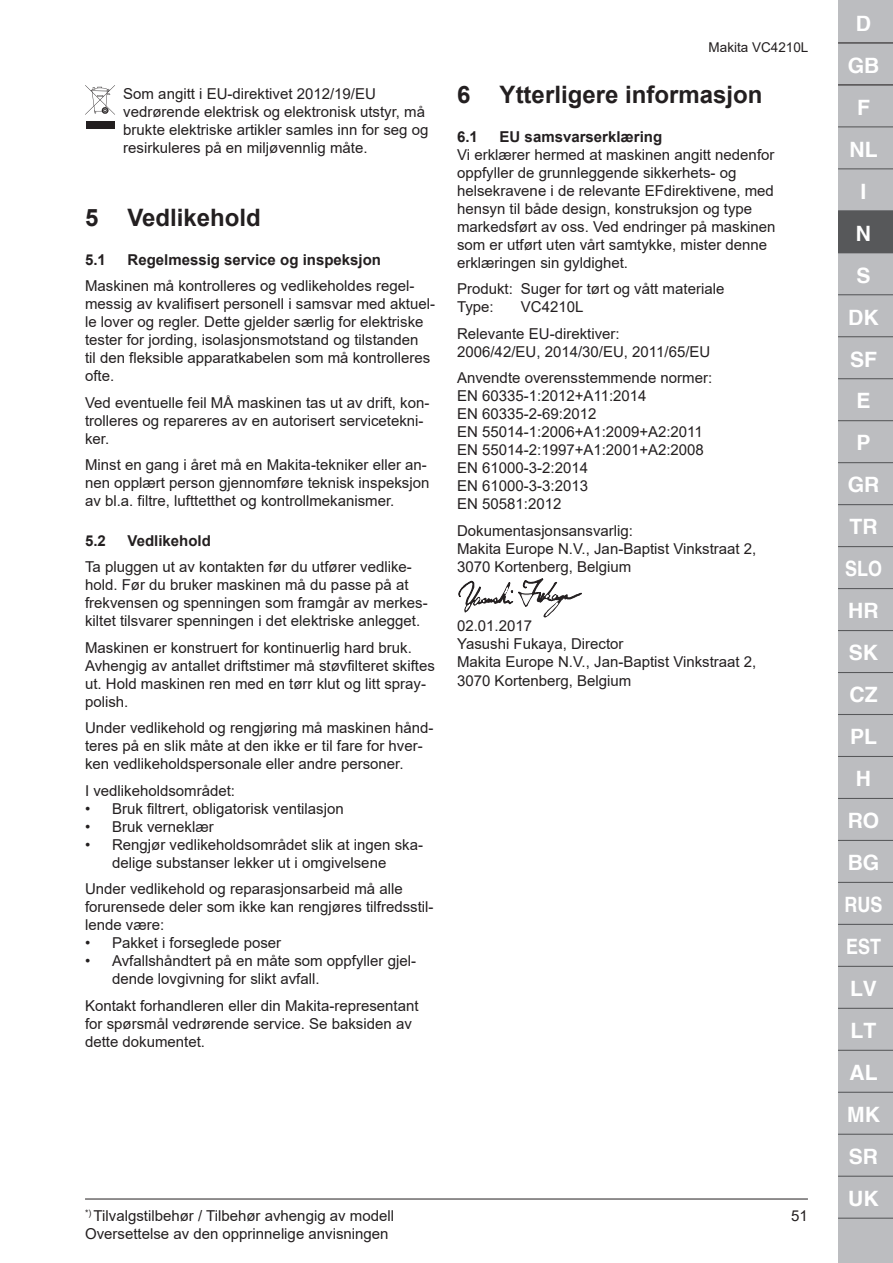
<style>
.page{position:relative;width:893px;height:1263px;background:#fff}
.page>*{position:absolute;margin:0;border:0;box-sizing:border-box;transform-origin:0 0}
.t1{font:700 24px "Arial";color:#231f20}
.t2{font:700 21.15px/42px "Helvetica";color:#fff;text-align:center}
.t3{font:15px/18px "Arial";color:#231f20}
.t4{font:700 15px "Arial";color:#231f20}
.t5{font:13.5px "Arial";color:#231f20}
</style>
<div class="page">
<hr style="left:85px;top:1199px;width:723px;height:1px;background:#231f20">
<div style="left:838px;top:1198px;width:55px;height:65px;background:#bcbdc0"></div>
<div style="left:838px;top:1px;width:55px;height:1197px;background:#bcbdc0"></div>
<div style="left:838px;top:211px;width:55px;height:42px;background:#57585a"></div>
<hr style="left:838px;top:126px;width:55px;height:1px;background:#57585a">
<hr style="left:838px;top:168px;width:55px;height:1px;background:#57585a">
<hr style="left:838px;top:294px;width:55px;height:1px;background:#57585a">
<hr style="left:838px;top:336px;width:55px;height:1px;background:#57585a">
<hr style="left:838px;top:378px;width:55px;height:1px;background:#57585a">
<hr style="left:838px;top:420px;width:55px;height:1px;background:#57585a">
<hr style="left:838px;top:462px;width:55px;height:1px;background:#57585a">
<hr style="left:838px;top:504px;width:55px;height:1px;background:#57585a">
<hr style="left:838px;top:546px;width:55px;height:1px;background:#57585a">
<hr style="left:838px;top:588px;width:55px;height:1px;background:#57585a">
<hr style="left:838px;top:630px;width:55px;height:1px;background:#57585a">
<hr style="left:838px;top:672px;width:55px;height:1px;background:#57585a">
<hr style="left:838px;top:714px;width:55px;height:1px;background:#57585a">
<hr style="left:838px;top:756px;width:55px;height:1px;background:#57585a">
<hr style="left:838px;top:798px;width:55px;height:1px;background:#57585a">
<hr style="left:838px;top:840px;width:55px;height:1px;background:#57585a">
<hr style="left:838px;top:882px;width:55px;height:1px;background:#57585a">
<hr style="left:838px;top:924px;width:55px;height:1px;background:#57585a">
<hr style="left:838px;top:966px;width:55px;height:1px;background:#57585a">
<hr style="left:838px;top:1008px;width:55px;height:1px;background:#57585a">
<hr style="left:838px;top:1050px;width:55px;height:1px;background:#57585a">
<hr style="left:838px;top:1092px;width:55px;height:1px;background:#57585a">
<hr style="left:838px;top:1134px;width:55px;height:1px;background:#57585a">
<hr style="left:838px;top:1176px;width:55px;height:1px;background:#57585a">
<hr style="left:838px;top:1217px;width:55px;height:2px;background:#57585a">
<hr style="left:838px;top:210px;width:55px;height:1px;background:#57585a">
<hr style="left:838px;top:42px;width:55px;height:1px;background:#231f20">
<hr style="left:838px;top:84px;width:55px;height:1px;background:#231f20">
<div style="left:86px;top:122px;width:28px;height:7px;background:#231f20"></div>
<svg style="left:85px;top:85px;width:30px;height:30px"></svg>
<svg style="left:458px;top:578px;width:124px;height:39px"></svg>
<p class="t3" style="left:123px;top:86px;width:307px">Som angitt i EU-direktivet 2012/19/EU vedrørende elektrisk og elektronisk utstyr, må brukte elektriske artikler samles inn for seg og resirkuleres på en miljøvennlig måte.</p>
<h1 class="t1" style="left:85px;top:208px;width:177px">5 Vedlikehold</h1>
<p class="t4" style="left:85px;top:254px;width:22px">5.1</p>
<p class="t4" style="left:128px;top:254px;width:255px">Regelmessig service og inspeksjon</p>
<p class="t3" style="left:85px;top:278px;width:352px">Maskinen må kontrolleres og vedlikeholdes regel&shy;messig av kvalifisert personell i samsvar med aktuel&shy;le lover og regler. Dette gjelder særlig for elektriske tester for jording, isolasjonsmotstand og tilstanden<br>til den fleksible apparatkabelen som må kontrolleres ofte.</p>
<p class="t3" style="left:85px;top:395px;width:346px">Ved eventuelle feil MÅ maskinen tas ut av drift, kon&shy;trolleres og repareres av en autorisert servicetekni&shy;ker.</p>
<p class="t3" style="left:85px;top:457px;width:346px">Minst en gang i året må en Makita-tekniker eller an&shy;nen opplært person gjennomføre teknisk inspeksjon av bl.a. filtre, lufttetthet og kontrollmekanismer.</p>
<p class="t4" style="left:85px;top:534px;width:22px">5.2</p>
<p class="t4" style="left:128px;top:534px;width:85px">Vedlikehold</p>
<p class="t3" style="left:85px;top:559px;width:344px">Ta pluggen ut av kontakten før du utfører vedlike&shy;hold. Før du bruker maskinen må du passe på at frekvensen og spenningen som framgår av merkes&shy;kiltet tilsvarer spenningen i det elektriske anlegget.</p>
<p class="t3" style="left:85px;top:640px;width:351px">Maskinen er konstruert for kontinuerlig hard bruk.<br>Avhengig av antallet driftstimer må støvfilteret skiftes ut. Hold maskinen ren med en tørr klut og litt spray&shy;polish.</p>
<p class="t3" style="left:85px;top:720px;width:350px">Under vedlikehold og rengjøring må maskinen hånd&shy;teres på en slik måte at den ikke er til fare for hver&shy;ken vedlikeholdspersonale eller andre personer.</p>
<p class="t3" style="left:85px;top:783px;width:152px">I vedlikeholdsområdet:</p>
<p class="t3" style="left:85px;top:801px;width:260px">• Bruk filtrert, obligatorisk ventilasjon</p>
<p class="t3" style="left:85px;top:819px;width:130px">• Bruk verneklær</p>
<p class="t3" style="left:112px;top:837px;width:312px;text-indent:-27px">• Rengjør vedlikeholdsområdet slik at ingen ska&shy;delige substanser lekker ut i omgivelsene</p>
<p class="t3" style="left:85px;top:881px;width:350px">Under vedlikehold og reparasjonsarbeid må alle forurensede deler som ikke kan rengjøres tilfredsstil&shy;lende være:</p>
<p class="t3" style="left:85px;top:935px;width:198px">• Pakket i forseglede poser</p>
<p class="t3" style="left:112px;top:953px;width:306px;text-indent:-27px">• Avfallshåndtert på en måte som oppfyller gjel&shy;dende lovgivning for slikt avfall.</p>
<p class="t3" style="left:85px;top:998px;width:335px">Kontakt forhandleren eller din Makita-representant for spørsmål vedrørende service. Se baksiden av dette dokumentet.</p>
<p class="t5" style="left:709px;top:42px;width:101px">Makita VC4210L</p>
<h1 class="t1" style="left:457px;top:85px;width:307px">6 Ytterligere informasjon</h1>
<p class="t4" style="left:457px;top:131px;width:22px">6.1</p>
<p class="t4" style="left:500px;top:131px;width:164px">EU samsvarserklæring</p>
<p class="t3" style="left:457px;top:147px;width:320px">Vi erklærer hermed at maskinen angitt nedenfor oppfyller de grunnleggende sikkerhets- og helsekravene i de relevante EFdirektivene, med hensyn til både design, konstruksjon og type markedsført av oss. Ved endringer på maskinen som er utført uten vårt samtykke, mister denne erklæringen sin gyldighet.</p>
<p class="t3" style="left:457px;top:281px;width:269px">Produkt: Suger for tørt og vått materiale<br>Type:</p>
<p class="t3" style="left:457px;top:295px;width:164px;line-height:26.5px;text-indent:64px">VC4210L<br>Relevante EU-direktiver:</p>
<p class="t3" style="left:457px;top:340px;width:257px;line-height:26.5px">2006/42/EU, 2014/30/EU, 2011/65/EU<br>Anvendte overensstemmende normer:</p>
<p class="t3" style="left:457px;top:388px;width:248px">EN 60335-1:2012+A11:2014<br>EN 60335-2-69:2012<br>EN 55014-1:2006+A1:2009+A2:2011<br>EN 55014-2:1997+A1:2001+A2:2008<br>EN 61000-3-2:2014<br>EN 61000-3-3:2013<br>EN 50581:2012</p>
<p class="t3" style="left:457px;top:523px;width:301px">Dokumentasjonsansvarlig:<br>Makita Europe N.V., Jan-Baptist Vinkstraat 2,<br>3070 Kortenberg, Belgium</p>
<p class="t3" style="left:457px;top:618px;width:301px">02.01.2017<br>Yasushi Fukaya, Director<br>Makita Europe N.V., Jan-Baptist Vinkstraat 2,<br>3070 Kortenberg, Belgium</p>
<p class="t3" style="left:85px;top:1208px;width:310px"><sup>*)</sup> Tilvalgstilbehør / Tilbehør avhengig av modell<br>Oversettelse av den opprinnelige anvisningen</p>
<p class="t3" style="left:791px;top:1208px;width:18px">51</p>
<h2 class="t2" style="left:844px;top:2px;width:39px">D<br>GB<br>F<br>NL<br>I<br>N<br>S<br>DK<br>SF<br>E<br>P<br>GR<br>TR<br>SLO<br>HR<br>SK<br>CZ<br>PL<br>H<br>RO<br>BG<br>RUS<br>EST<br>LV<br>LT<br>AL<br>MK<br>SR<br>UK</h2>
</div>
